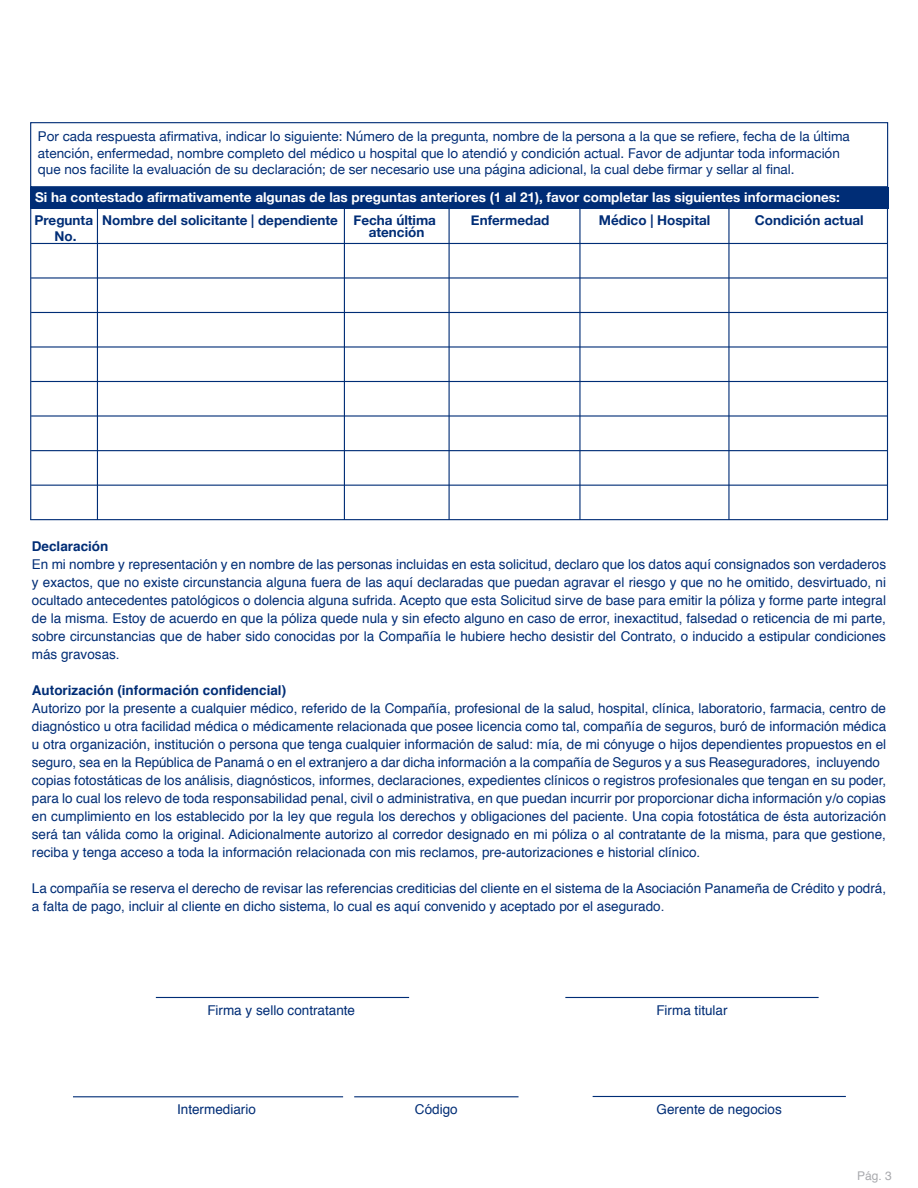
<style>
.page{position:relative;width:918px;height:1188px;background:#fff}
.page>*{position:absolute;margin:0;border:0;box-sizing:border-box;transform-origin:0 0}
.t1{font:13.5px/18px "Helvetica";color:#002d76}
.t2{font:13.5px/16.2px "Helvetica Neue";color:#002d76}
.t3{font:700 13.5px "Helvetica Neue";color:#fff}
.t4{font:700 13.5px/16.2px "Helvetica Neue";color:#002d76;text-align:center}
.t5{font:700 13.5px "Helvetica";color:#002d76}
.t6{font:12px "Helvetica";color:#a8a9ad}
</style>
<div class="page">
<hr style="left:30px;top:206px;width:1px;height:314px;background:#002d76">
<div style="left:30px;top:187px;width:858px;height:22px;background:#002d76"></div>
<hr style="left:31px;top:243px;width:856px;height:1px;background:#002d76">
<hr style="left:31px;top:277px;width:856px;height:2px;background:#002d76">
<hr style="left:31px;top:312px;width:856px;height:1px;background:#002d76">
<hr style="left:31px;top:346px;width:857px;height:2px;background:#002d76">
<hr style="left:97px;top:207px;width:1px;height:313px;background:#002d76">
<hr style="left:344px;top:206px;width:1px;height:314px;background:#002d76">
<hr style="left:449px;top:206px;width:1px;height:314px;background:#002d76">
<hr style="left:579px;top:206px;width:2px;height:314px;background:#002d76">
<hr style="left:728px;top:202px;width:2px;height:318px;background:#002d76">
<hr style="left:887px;top:208px;width:1px;height:312px;background:#002d76">
<hr style="left:31px;top:381px;width:856px;height:1px;background:#002d76">
<hr style="left:31px;top:415px;width:856px;height:2px;background:#002d76">
<hr style="left:31px;top:450px;width:856px;height:1px;background:#002d76">
<hr style="left:31px;top:485px;width:856px;height:1px;background:#002d76">
<hr style="left:30px;top:519px;width:858px;height:1px;background:#002d76">
<hr style="left:156px;top:997px;width:253px;height:1px;background:#002d76">
<hr style="left:565px;top:997px;width:254px;height:1px;background:#002d76">
<hr style="left:73px;top:1096px;width:270px;height:1px;background:#002d76">
<hr style="left:354px;top:1096px;width:165px;height:1px;background:#002d76">
<hr style="left:593px;top:1096px;width:253px;height:1px;background:#002d76">
<div style="left:30px;top:122px;width:858px;height:65px;border:1px solid #002d76"></div>
<p class="t2" style="left:38px;top:129px;width:813px">Por cada respuesta afirmativa, indicar lo siguiente: Número de la pregunta, nombre de la persona a la que se refiere, fecha de la última atención, enfermedad, nombre completo del médico u hospital que lo atendió y condición actual. Favor de adjuntar toda información que nos facilite la evaluación de su declaración; de ser necesario use una página adicional, la cual debe firmar y sellar al final.</p>
<p class="t3" style="left:35px;top:186px;width:806px">Si ha contestado afirmativamente algunas de las preguntas anteriores (1 al 21), favor completar las siguientes informaciones:</p>
<p class="t4" style="left:34px;top:212px;width:60px">Pregunta<br>No.</p>
<p class="t4" style="left:369px;top:214px;width:69px;line-height:12px;text-align:left;text-indent:-267px">Nombre del solicitante | dependiente Fecha última atención</p>
<p class="t4" style="left:471px;top:212px;width:80px">Enfermedad</p>
<p class="t4" style="left:599px;top:212px;width:113px">Médico | Hospital</p>
<p class="t4" style="left:755px;top:212px;width:110px">Condición actual</p>
<p class="t5" style="left:32px;top:535px;width:78px">Declaración</p>
<p class="t1" style="left:32px;top:555px;width:856px;text-align:justify">En mi nombre y representación y en nombre de las personas incluidas en esta solicitud, declaro que los datos aquí consignados son verdaderos y exactos, que no existe circunstancia alguna fuera de las aquí declaradas que puedan agravar el riesgo y que no he omitido, desvirtuado, ni ocultado antecedentes patológicos o dolencia alguna sufrida. Acepto que esta Solicitud sirve de base para emitir la póliza y forme parte integral de la misma. Estoy de acuerdo en que la póliza quede nula y sin efecto alguno en caso de error, inexactitud, falsedad o reticencia de mi parte, sobre circunstancias que de haber sido conocidas por la Compañía le hubiere hecho desistir del Contrato, o inducido a estipular condiciones más gravosas.</p>
<p class="t5" style="left:32px;top:679px;width:256px">Autorización (información confidencial)</p>
<p class="t1" style="left:32px;top:699px;width:856px">Autorizo por la presente a cualquier médico, referido de la Compañía, profesional de la salud, hospital, clínica, laboratorio, farmacia, centro de diagnóstico u otra facilidad médica o médicamente relacionada que posee licencia como tal, compañía de seguros, buró de información médica u otra organización, institución o persona que tenga cualquier información de salud: mía, de mi cónyuge o hijos dependientes propuestos en el seguro, sea en la República de Panamá o en el extranjero a dar dicha información a la compañía de Seguros y a sus Reaseguradores, incluyendo copias fotostáticas de los análisis, diagnósticos, informes, declaraciones, expedientes clínicos o registros profesionales que tengan en su poder, para lo cual los relevo de toda responsabilidad penal, civil o administrativa, en que puedan incurrir por proporcionar dicha información y/o copias en cumplimiento en los establecido por la ley que regula los derechos y obligaciones del paciente. Una copia fotostática de ésta autorización será tan válida como la original. Adicionalmente autorizo al corredor designado en mi póliza o al contratante de la misma, para que gestione, reciba y tenga acceso a toda la información relacionada con mis reclamos, pre-autorizaciones e historial clínico.</p>
<p class="t1" style="left:32px;top:879px;width:856px">La compañía se reserva el derecho de revisar las referencias crediticias del cliente en el sistema de la Asociación Panameña de Crédito y podrá, a falta de pago, incluir al cliente en dicho sistema, lo cual es aquí convenido y aceptado por el asegurado.</p>
<p class="t1" style="left:207px;top:1002px;width:149px">Firma y sello contratante</p>
<p class="t1" style="left:656px;top:1002px;width:73px">Firma titular</p>
<p class="t1" style="left:177px;top:1101px;width:80px">Intermediario</p>
<p class="t1" style="left:415px;top:1101px;width:44px">Código</p>
<p class="t1" style="left:657px;top:1101px;width:127px">Gerente de negocios</p>
<p class="t6" style="left:857px;top:1166px;width:36px">Pág. 3</p>
</div>
